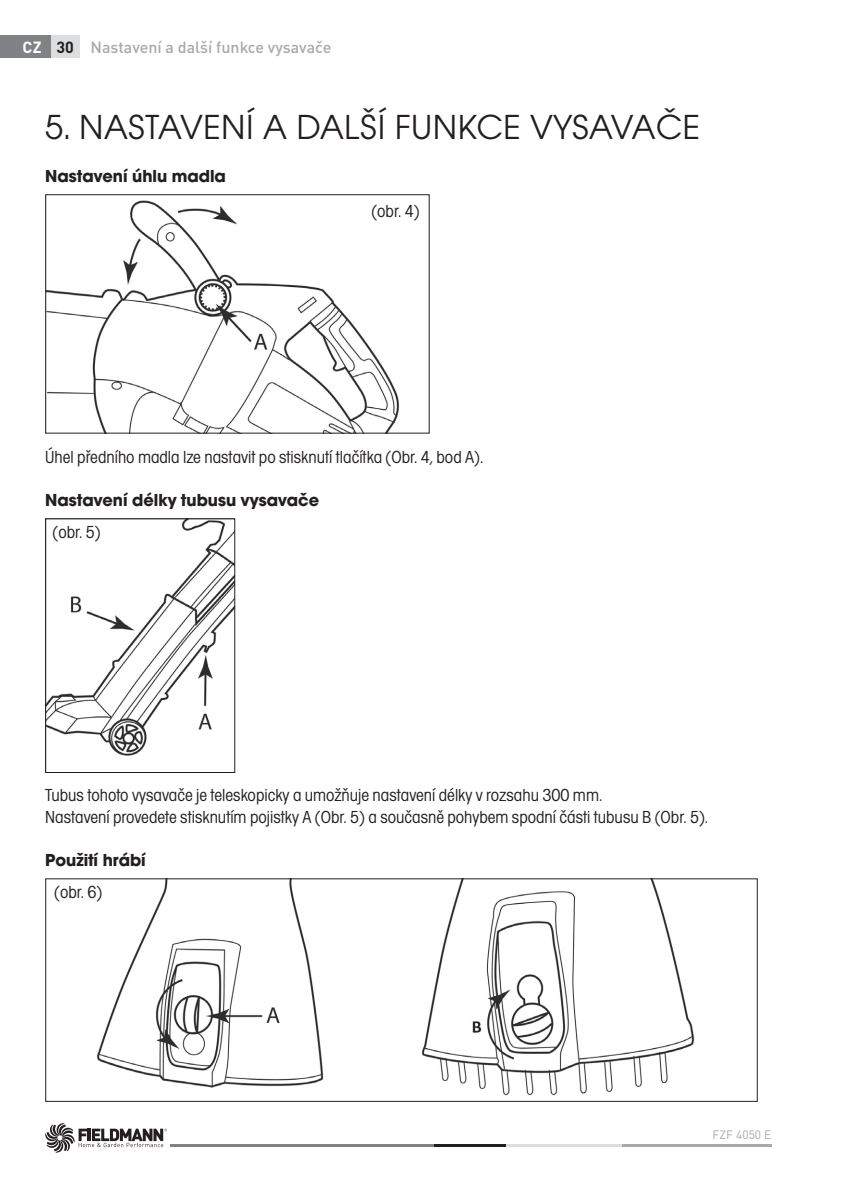
<style>
.page{position:relative;width:843px;height:1195px;background:#fff}
.page>*{position:absolute;margin:0;border:0;box-sizing:border-box;transform-origin:0 0}
.t1{font:36px "Avant Gar Got Itc TOT Boo";letter-spacing:.015em;color:#231f20}
.t2{font:18px/21.6px "Avant Gar Got Itc TOT Boo Con";color:#231f20}
.t3{font:700 18px "Avant Gar Got Itc TOT";color:#231f20}
.t4{font:500 16px "DIN Pro";color:#a8a9ad}
.t5{font:700 16px "DIN Pro";color:#fff}
.t6{font:12px "DIN Pro";color:#a8a9ad}
.s1{color:#231f20}
</style>
<div class="page">
<hr style="left:621px;top:1144px;width:150px;height:2px;background:#a8a9ad">
<hr style="left:506px;top:1144px;width:115px;height:2px;background:#dcdddf">
<hr style="left:170px;top:1144px;width:264px;height:2px;background:#808285">
<hr style="left:434px;top:1144px;width:72px;height:2px;background:#231f20">
<svg style="left:45px;top:1123px;width:122px;height:29px"></svg>
<div style="left:0;top:35px;width:51px;height:23px;background:#808285"></div>
<div style="left:51px;top:35px;width:28px;height:23px;background:#dcdddf"></div>
<img style="left:47px;top:200px;width:353px;height:231px">
<div style="left:45px;top:194px;width:384px;height:239px;border:1px solid #231f20"></div>
<img style="left:47px;top:520px;width:186px;height:236px">
<div style="left:45px;top:518px;width:190px;height:254px;border:1px solid #231f20"></div>
<img style="left:96px;top:880px;width:599px;height:216px">
<p class="t5" style="left:23px;top:41px;width:53px">CZ <span class="s1">30</span></p>
<p class="t4" style="left:91px;top:42px;width:242px">Nastavení a další funkce vysavače</p>
<h1 class="t1" style="left:45px;top:114px;width:656px">5. NASTAVENÍ A DALŠÍ FUNKCE VYSAVAČE</h1>
<p class="t3" style="left:45px;top:169px;width:182px">Nastavení úhlu madla</p>
<p class="t2" style="left:371px;top:201px;width:50px">(obr. 4)</p>
<p class="t2" style="left:45px;top:447px;width:439px">Úhel předního madla lze nastavit po stisknutí tlačítka (Obr. 4, bod A).</p>
<p class="t3" style="left:45px;top:493px;width:275px">Nastavení délky tubusu vysavače</p>
<p class="t2" style="left:53px;top:522px;width:50px">(obr. 5)</p>
<p class="t2" style="left:45px;top:786px;width:664px">Tubus tohoto vysavače je teleskopicky a umožňuje nastavení délky v rozsahu 300 mm.<br>Nastavení provedete stisknutím pojistky A (Obr. 5) a současně pohybem spodní části tubusu B (Obr. 5).</p>
<p class="t3" style="left:45px;top:853px;width:102px">Použití hrábí</p>
<p class="t2" style="left:54px;top:883px;width:50px">(obr. 6)</p>
<p class="t6" style="left:712px;top:1129px;width:60px">FZF 4050 E</p>
</div>
